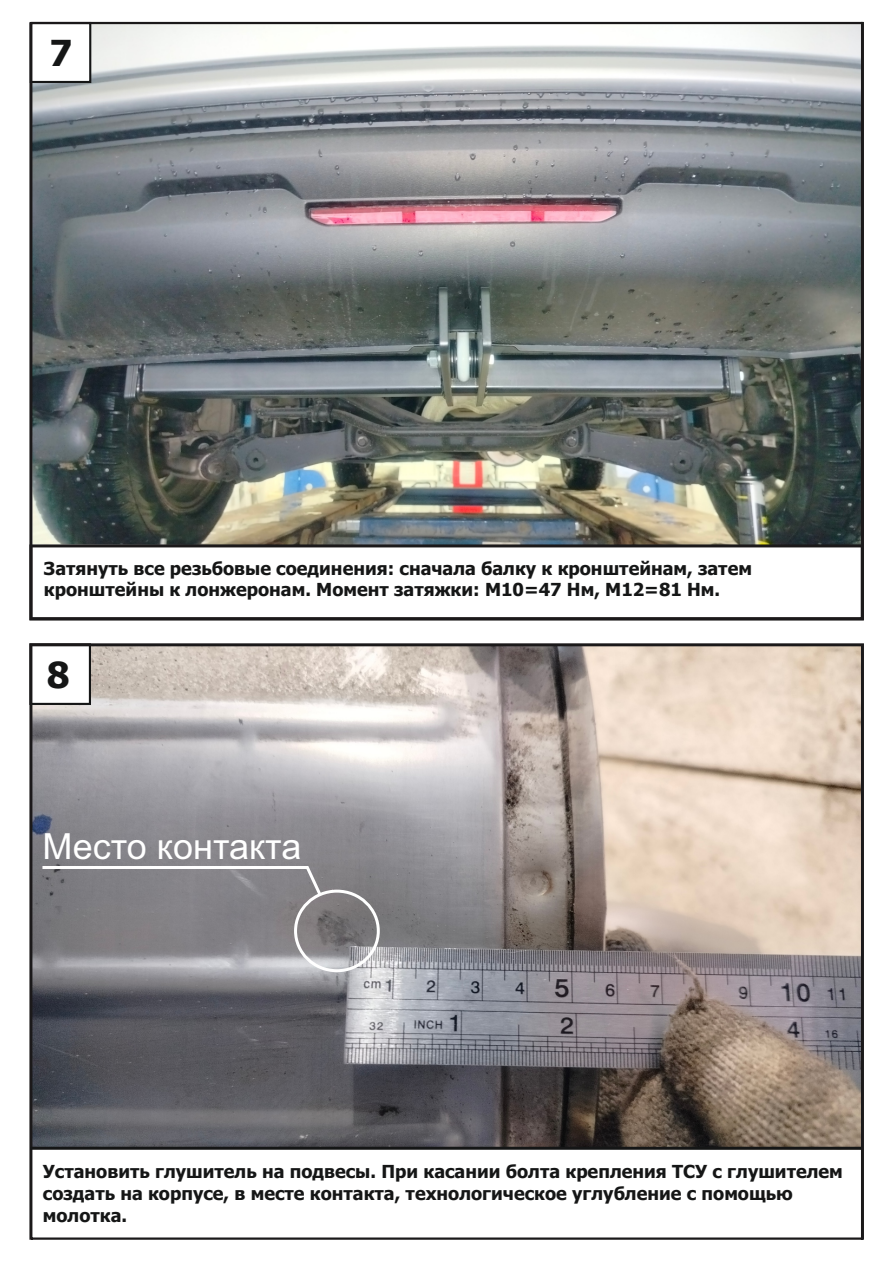
<style>
.page{position:relative;width:893px;height:1263px;background:#fff}
.page>*{position:absolute;margin:0;border:0;box-sizing:border-box;transform-origin:0 0}
.t1{font:36px "Arial";color:#fff}
.t2{font:700 36px "Tahoma";color:#151616}
.t3{font:700 18px/21.8px "Tahoma";color:#151616}
</style>
<div class="page">
<img style="left:29px;top:22px;width:835px;height:522px">
<svg style="left:29px;top:544px;width:835px;height:76px"></svg>
<svg style="left:29px;top:643px;width:835px;height:597px"></svg>
<div style="left:294px;top:890px;width:86px;height:82px;border:3px solid #fff;border-radius:50%"></div>
<svg style="left:39px;top:864px;width:285px;height:34px;background:#8d8c90"></svg>
<hr style="left:30px;top:1147px;width:831px;height:3px;background:#151616">
<h1 class="t2" style="left:49px;top:38px;width:24px">7</h1>
<p class="t3" style="left:44px;top:559px;width:709px">Затянуть все резьбовые соединения: сначала балку к кронштейнам, затем кронштейны к лонжеронам. Момент затяжки: М10=47 Нм, М12=81 Нм.</p>
<h1 class="t2" style="left:47px;top:660px;width:24px">8</h1>
<h1 class="t1" style="left:42px;top:833px;width:260px">Место контакта</h1>
<p class="t3" style="left:43px;top:1162px;width:801px">Установить глушитель на подвесы. При касании болта крепления ТСУ с глушителем создать на корпусе, в месте контакта, технологическое углубление с помощью молотка.</p>
</div>
